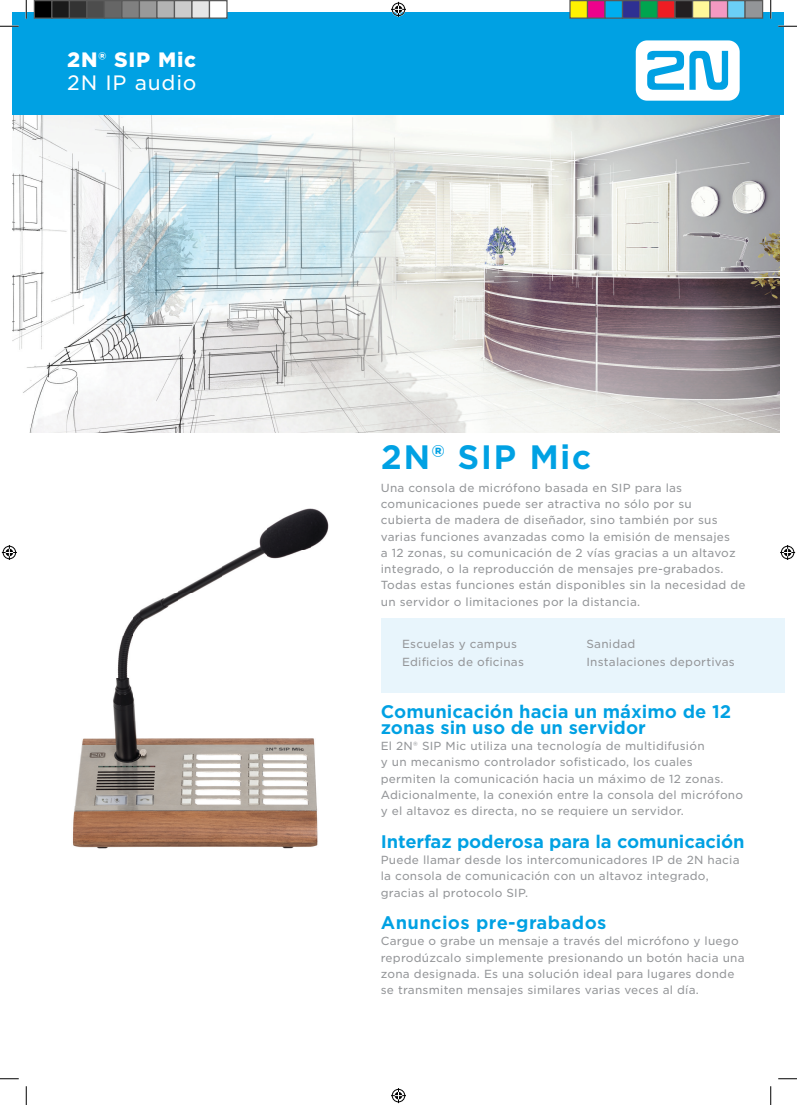
<style>
.page{position:relative;width:797px;height:1105px;background:#fff}
.page>*{position:absolute;margin:0;border:0;box-sizing:border-box;transform-origin:0 0}
.t1{font:700 32.5px "Gotham S Sm";letter-spacing:.04em;color:#00a1e3}
.t2{font:900 20px "Gotham S Sm";letter-spacing:.04em;color:#fff}
.t3{font:20px "Gotham S Sm";letter-spacing:.04em;color:#fff}
.t4{font:700 17.5px/16.2px "Gotham S Sm";color:#00a1e3}
.t5{font:700 17.5px "Gotham S Sm";letter-spacing:.02em;color:#00a1e3}
.t6{font:11.25px/16.2px "Gotham S Sm";letter-spacing:.02em;color:#939598}
</style>
<div class="page">
<img style="left:12px;top:113px;width:767px;height:319px">
<img style="left:72px;top:508px;width:257px;height:341px">
<div style="left:13px;top:12px;width:771px;height:103px;background:#00a1e3"></div>
<div style="left:635px;top:40px;width:104px;height:61px;background:#fff;border-radius:11px"></div>
<svg style="left:647px;top:51px;width:81px;height:39px"></svg>
<div style="left:381px;top:618px;width:404px;height:75px;background:#e8f5fc"></div>
<svg style="left:0;top:25px;width:19px;height:2px"></svg>
<svg style="left:778px;top:25px;width:19px;height:2px"></svg>
<svg style="left:0;top:1078px;width:19px;height:1px"></svg>
<svg style="left:778px;top:1078px;width:19px;height:1px"></svg>
<svg style="left:25px;top:0;width:2px;height:19px"></svg>
<svg style="left:25px;top:1086px;width:2px;height:19px"></svg>
<svg style="left:770px;top:0;width:1px;height:19px"></svg>
<svg style="left:770px;top:1086px;width:1px;height:19px"></svg>
<svg style="left:391px;top:2px;width:15px;height:15px"></svg>
<svg style="left:391px;top:1088px;width:15px;height:15px"></svg>
<svg style="left:2px;top:545px;width:15px;height:15px"></svg>
<svg style="left:780px;top:545px;width:15px;height:15px"></svg>
<div style="left:34px;top:1px;width:18px;height:17px;background:#000"></div>
<div style="left:34px;top:0;width:18px;height:19px;border:1px solid #595959"></div>
<div style="left:52px;top:1px;width:17px;height:17px;background:#1a1a1a"></div>
<div style="left:51px;top:0;width:19px;height:19px;border:1px solid #595959"></div>
<div style="left:69px;top:1px;width:18px;height:17px;background:#333"></div>
<div style="left:69px;top:0;width:19px;height:19px;border:1px solid #595959"></div>
<div style="left:87px;top:1px;width:17px;height:17px;background:#4d4d4d"></div>
<div style="left:86px;top:0;width:19px;height:19px;border:1px solid #595959"></div>
<div style="left:104px;top:1px;width:18px;height:17px;background:#666"></div>
<div style="left:104px;top:0;width:18px;height:19px;border:1px solid #595959"></div>
<div style="left:122px;top:1px;width:17px;height:17px;background:#808080"></div>
<div style="left:121px;top:0;width:19px;height:19px;border:1px solid #595959"></div>
<div style="left:139px;top:1px;width:18px;height:17px;background:#999"></div>
<div style="left:139px;top:0;width:19px;height:19px;border:1px solid #595959"></div>
<div style="left:157px;top:1px;width:17px;height:17px;background:#b3b3b3"></div>
<div style="left:156px;top:0;width:19px;height:19px;border:1px solid #595959"></div>
<div style="left:174px;top:1px;width:18px;height:17px;background:#ccc"></div>
<div style="left:174px;top:0;width:18px;height:19px;border:1px solid #595959"></div>
<div style="left:192px;top:1px;width:17px;height:17px;background:#e6e6e6"></div>
<div style="left:191px;top:0;width:19px;height:19px;border:1px solid #595959"></div>
<div style="left:209px;top:1px;width:18px;height:17px;background:#fff"></div>
<div style="left:209px;top:0;width:19px;height:19px;border:1px solid #595959"></div>
<div style="left:570px;top:1px;width:17px;height:17px;background:#fff101"></div>
<div style="left:569px;top:0;width:19px;height:19px;border:1px solid #595959"></div>
<div style="left:587px;top:1px;width:18px;height:17px;background:#ed028c"></div>
<div style="left:587px;top:0;width:18px;height:19px;border:1px solid #595959"></div>
<div style="left:605px;top:1px;width:17px;height:17px;background:#00aeef"></div>
<div style="left:604px;top:0;width:19px;height:19px;border:1px solid #595959"></div>
<div style="left:622px;top:1px;width:18px;height:17px;background:#2e3092"></div>
<div style="left:622px;top:0;width:18px;height:19px;border:1px solid #595959"></div>
<div style="left:640px;top:1px;width:17px;height:17px;background:#00a54f"></div>
<div style="left:639px;top:0;width:19px;height:19px;border:1px solid #595959"></div>
<div style="left:657px;top:1px;width:18px;height:17px;background:#ee1d23"></div>
<div style="left:657px;top:0;width:18px;height:19px;border:1px solid #595959"></div>
<div style="left:675px;top:1px;width:17px;height:17px;background:#231f20"></div>
<div style="left:674px;top:0;width:19px;height:19px;border:1px solid #595959"></div>
<div style="left:692px;top:1px;width:18px;height:17px;background:#fff79a"></div>
<div style="left:692px;top:0;width:18px;height:19px;border:1px solid #595959"></div>
<div style="left:710px;top:1px;width:17px;height:17px;background:#f499c2"></div>
<div style="left:709px;top:0;width:19px;height:19px;border:1px solid #595959"></div>
<div style="left:727px;top:1px;width:18px;height:17px;background:#6bcff6"></div>
<div style="left:727px;top:0;width:18px;height:19px;border:1px solid #595959"></div>
<div style="left:745px;top:1px;width:17px;height:17px;background:#939598"></div>
<div style="left:744px;top:0;width:19px;height:19px;border:1px solid #595959"></div>
<h2 class="t2" style="left:67px;top:45px;width:130px">2N® SIP Mic</h2>
<h2 class="t3" style="left:67px;top:69px;width:131px">2N IP audio</h2>
<h1 class="t1" style="left:381px;top:434px;width:212px">2N® SIP Mic</h1>
<p class="t6" style="left:381px;top:479px;width:366px">Una consola de micrófono basada en SIP para las comunicaciones puede ser atractiva no sólo por su<br>cubierta de madera de diseñador, sino también por sus varias funciones avanzadas como la emisión de mensajes<br>a 12 zonas, su comunicación de 2 vías gracias a un altavoz integrado, o la reproducción de mensajes pre-grabados.<br>Todas estas funciones están disponibles sin la necesidad de un servidor o limitaciones por la distancia.</p>
<p class="t6" style="left:402px;top:635px;width:123px;line-height:17.5px">Escuelas y campus<br>Edificios de oficinas</p>
<p class="t6" style="left:586px;top:635px;width:150px;line-height:17.5px">Sanidad<br>Instalaciones deportivas</p>
<h3 class="t4" style="left:381px;top:703px;width:352px">Comunicación hacia un máximo de 12 zonas sin uso de un servidor</h3>
<p class="t6" style="left:381px;top:738px;width:364px">El 2N® SIP Mic utiliza una tecnología de multidifusión<br>y un mecanismo controlador sofisticado, los cuales permiten la comunicación hacia un máximo de 12 zonas.<br>Adicionalmente, la conexión entre la consola del micrófono y el altavoz es directa, no se requiere un servidor.</p>
<h3 class="t4" style="left:381px;top:833px;width:365px">Interfaz poderosa para la comunicación</h3>
<p class="t6" style="left:381px;top:851px;width:360px">Puede llamar desde los intercomunicadores IP de 2N hacia la consola de comunicación con un altavoz integrado, gracias al protocolo SIP.</p>
<h3 class="t5" style="left:381px;top:910px;width:227px">Anuncios pre-grabados</h3>
<p class="t6" style="left:381px;top:933px;width:365px">Cargue o grabe un mensaje a través del micrófono y luego reprodúzcalo simplemente presionando un botón hacia una zona designada. Es una solución ideal para lugares donde se transmiten mensajes similares varias veces al día.</p>
</div>
